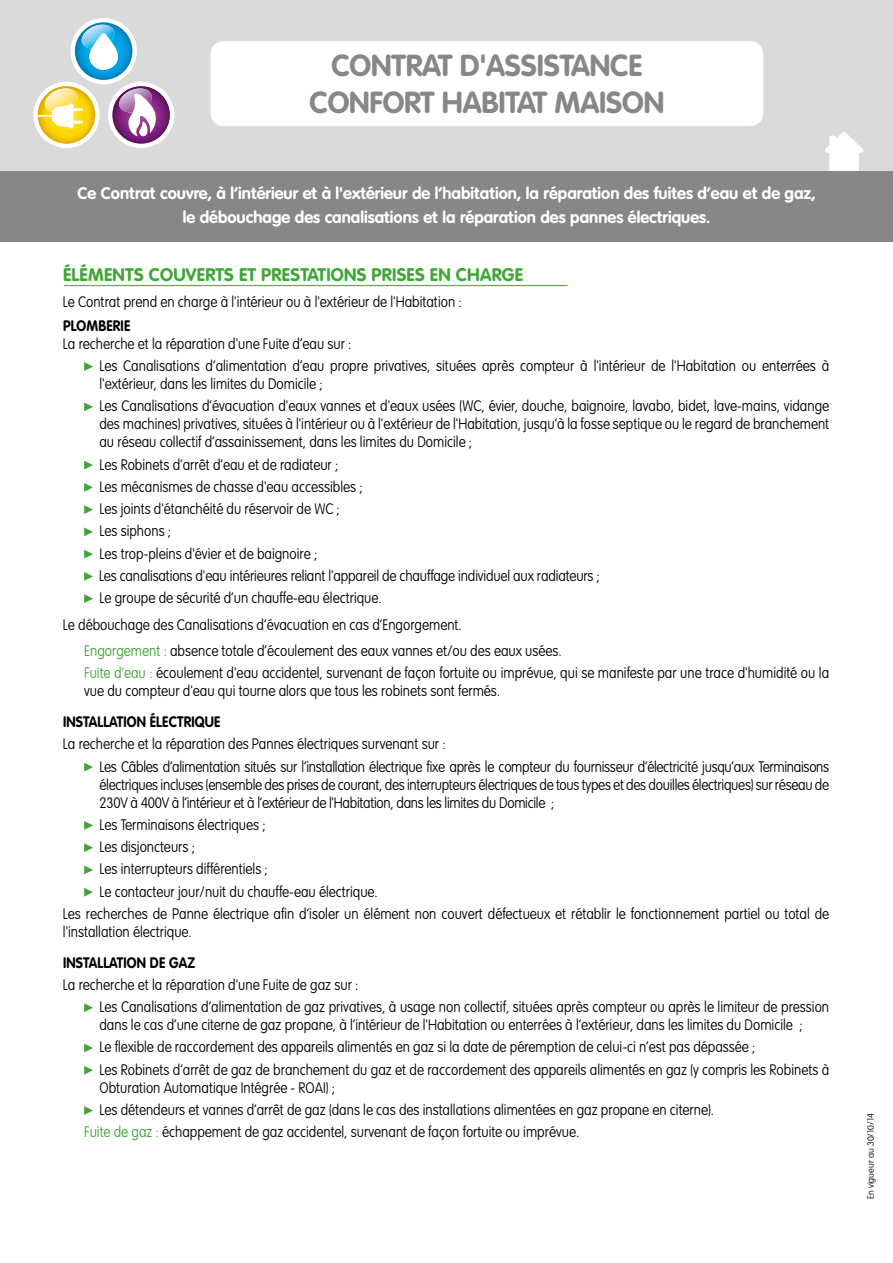
<style>
.page{position:relative;width:893px;height:1263px;background:#fff}
.page>*{position:absolute;margin:0;border:0;box-sizing:border-box;transform-origin:0 0}
.t1{font:700 30px/37.5px "Homeserve Rounded";letter-spacing:-.005em;color:#878787;text-align:center}
.t2{font:700 18px "Homeserve Rounded";letter-spacing:.015em;color:#3fa535}
.t3{font:700 16.5px/24px "Homeserve Rounded";color:#fff;text-align:center}
.t4{font:100 15px/22.2px "Home Serve Rounded";color:#000;scale:.9 1}
.t5{font:100 15px/22.2px "Home Serve Rounded";letter-spacing:-.02em;color:#000;scale:.9 1}
.t6{font:700 15px "Homeserve Rounded";letter-spacing:.015em;color:#000;scale:.9 1}
.t7{font:100 9px "Home Serve Rounded";color:#000}
.s1{color:#3fa535}
</style>
<div class="page">
<div style="left:0;top:0;width:893px;height:183px;background:#dadada"></div>
<svg style="left:825px;top:132px;width:38px;height:39px"></svg>
<div style="left:210px;top:41px;width:553px;height:85px;background:#fff;border-radius:13px"></div>
<div style="left:70px;top:18px;width:67px;height:66px;background:#fff;border-radius:50%"></div>
<svg style="left:75px;top:22px;width:57px;height:58px"></svg>
<div style="left:108px;top:82px;width:66px;height:66px;background:#fff;border-radius:50%"></div>
<svg style="left:112px;top:86px;width:58px;height:58px"></svg>
<div style="left:33px;top:82px;width:67px;height:66px;background:#fff;border-radius:50%"></div>
<svg style="left:38px;top:86px;width:57px;height:58px"></svg>
<div style="left:0;top:171px;width:893px;height:70px;background:#878787"></div>
<svg style="left:84px;top:362px;width:9px;height:9px"></svg>
<svg style="left:84px;top:402px;width:9px;height:9px"></svg>
<svg style="left:84px;top:461px;width:9px;height:8px"></svg>
<svg style="left:84px;top:483px;width:9px;height:9px"></svg>
<svg style="left:84px;top:505px;width:9px;height:9px"></svg>
<svg style="left:84px;top:527px;width:9px;height:9px"></svg>
<svg style="left:84px;top:550px;width:9px;height:8px"></svg>
<svg style="left:84px;top:572px;width:9px;height:9px"></svg>
<svg style="left:84px;top:594px;width:9px;height:9px"></svg>
<svg style="left:84px;top:763px;width:9px;height:8px"></svg>
<svg style="left:84px;top:821px;width:9px;height:9px"></svg>
<svg style="left:84px;top:843px;width:9px;height:9px"></svg>
<svg style="left:84px;top:865px;width:9px;height:9px"></svg>
<svg style="left:84px;top:888px;width:9px;height:8px"></svg>
<svg style="left:84px;top:1003px;width:9px;height:9px"></svg>
<svg style="left:84px;top:1043px;width:9px;height:9px"></svg>
<svg style="left:84px;top:1066px;width:9px;height:9px"></svg>
<svg style="left:84px;top:1106px;width:9px;height:9px"></svg>
<hr style="left:64px;top:285px;width:503px;height:1px;background:#3fa535">
<h1 class="t1" style="left:310px;top:47px;width:356px">CONTRAT D'ASSISTANCE<br>CONFORT HABITAT MAISON</h1>
<p class="t3" style="left:77px;top:182px;width:740px">Ce Contrat couvre, à l’intérieur et à l'extérieur de l’habitation, la réparation des fuites d’eau et de gaz, le débouchage des canalisations et la réparation des pannes électriques.</p>
<p class="t2" style="left:63px;top:264px;width:38px">éléments</p>
<p class="t2" style="left:149px;top:264px;width:58px">Couverts</p>
<p class="t2" style="left:239px;top:264px;width:33px">et prestations</p>
<p class="t2" style="left:372px;top:264px;width:10px">prises</p>
<p class="t2" style="left:430px;top:264px;width:39px">en char</p>
<p class="t2" style="left:502px;top:264px;width:22px">ge</p>
<p class="t4" style="left:63px;top:291px;width:445px">Le Contrat prend en charge à l'intérieur ou à l'extérieur de l'Habitation :</p>
<p class="t6" style="left:63px;top:317px;width:25px">Plomberie</p>
<p class="t4" style="left:99px;top:333px;width:812px;text-indent:-37px">La recherche et la réparation d'une Fuite d’eau sur :<br>Les Canalisations d’alimentation d’eau propre privatives, situées après compteur à l'intérieur de l'Habitation ou enterrées à</p>
<p class="t4" style="left:99px;top:373px;width:812px">l'extérieur, dans les limites du Domicile ;<br>Les Canalisations d’évacuation d'eaux vannes et d'eaux usées (WC, évier, douche, baignoire, lavabo, bidet, lave-mains, vidange</p>
<p class="t4" style="left:99px;top:415px;width:812px;line-height:18px">des machines) privatives, situées à l'intérieur ou à l'extérieur de l'Habitation, jusqu’à la fosse septique ou le regard de branchement au réseau collectif d’assainissement, dans les limites du Domicile ;</p>
<p class="t4" style="left:99px;top:454px;width:558px">Les Robinets d'arrêt d’eau et de radiateur ;<br>Les mécanismes de chasse d'eau accessibles ;<br>Les joints d'étanchéité du réservoir de WC ;<br>Les siphons ;<br>Les trop-pleins d'évier et de baignoire ;<br>Les canalisations d'eau intérieures reliant l'appareil de chauffage individuel aux radiateurs ; Le groupe de sécurité d’un chauffe-eau électrique.</p>
<p class="t4" style="left:84px;top:611px;width:532px;line-height:26.5px;text-indent:-21px">Le débouchage des Canalisations d’évacuation en cas d’Engorgement.<br><span class="s1">Engorgement :</span> absence totale d’écoulement des eaux vannes et/ou des eaux usées.</p>
<p class="t4" style="left:84px;top:664px;width:829px;line-height:18px"><span class="s1">Fuite d’eau :</span> écoulement d'eau accidentel, survenant de façon fortuite ou imprévue, qui se manifeste par une trace d'humidité ou la vue du compteur d'eau qui tourne alors que tous les robinets sont fermés.</p>
<p class="t6" style="left:63px;top:713px;width:14px">Insta</p>
<p class="t6" style="left:97px;top:713px;width:23px">llation</p>
<p class="t6" style="left:150px;top:713px;width:22px">électri</p>
<p class="t6" style="left:195px;top:713px;width:29px">que</p>
<p class="t5" style="left:99px;top:733px;width:812px;text-indent:-37px">La recherche et la réparation des Pannes électriques survenant sur :<br>Les Câbles d’alimentation situés sur l’installation électrique fixe après le compteur du fournisseur d’électricité jusqu’aux Terminaisons</p>
<p class="t5" style="left:99px;top:776px;width:812px;line-height:18px">électriques incluses (ensemble des prises de courant, des interrupteurs électriques de tous types et des douilles électriques) sur réseau de<br>230V à 400V à l’intérieur et à l’extérieur de l'Habitation, dans les limites du Domicile ;</p>
<p class="t4" style="left:99px;top:814px;width:186px">Les Terminaisons électriques ;</p>
<p class="t4" style="left:99px;top:836px;width:108px">Les disjoncteurs ;</p>
<p class="t4" style="left:99px;top:858px;width:189px">Les interrupteurs différentiels ;</p>
<p class="t4" style="left:99px;top:881px;width:311px">Le contacteur jour/nuit du chauffe-eau électrique.</p>
<p class="t4" style="left:63px;top:903px;width:853px">Les recherches de Panne électrique afin d’isoler un élément non couvert défectueux et rétablir le fonctionnement partiel ou total de</p>
<p class="t4" style="left:63px;top:921px;width:145px">l'installation électrique.</p>
<p class="t6" style="left:63px;top:953px;width:14px">Insta</p>
<p class="t6" style="left:97px;top:953px;width:23px">llation</p>
<p class="t6" style="left:150px;top:953px;width:52px">de gaz</p>
<p class="t4" style="left:99px;top:974px;width:812px;text-indent:-37px">La recherche et la réparation d'une Fuite de gaz sur :<br>Les Canalisations d’alimentation de gaz privatives, à usage non collectif, situées après compteur ou après le limiteur de pression</p>
<p class="t4" style="left:99px;top:1014px;width:812px">dans le cas d’une citerne de gaz propane, à l’intérieur de l'Habitation ou enterrées à l’extérieur, dans les limites du Domicile ;<br>Le flexible de raccordement des appareils alimentés en gaz si la date de péremption de celui-ci n’est pas dépassée ;<br>Les Robinets d’arrêt de gaz de branchement du gaz et de raccordement des appareils alimentés en gaz (y compris les Robinets à</p>
<p class="t4" style="left:99px;top:1077px;width:263px">Obturation Automatique Intégrée - ROAI) ;</p>
<p class="t4" style="left:99px;top:1099px;width:684px">Les détendeurs et vannes d’arrêt de gaz (dans le cas des installations alimentées en gaz propane en citerne).</p>
<p class="t4" style="left:84px;top:1121px;width:552px"><span class="s1">Fuite de gaz :</span> échappement de gaz accidentel, survenant de façon fortuite ou imprévue.</p>
<p class="t7" style="left:866px;top:1199px;width:87px;rotate:-90deg">En vigueur au 30/10/14</p>
</div>
